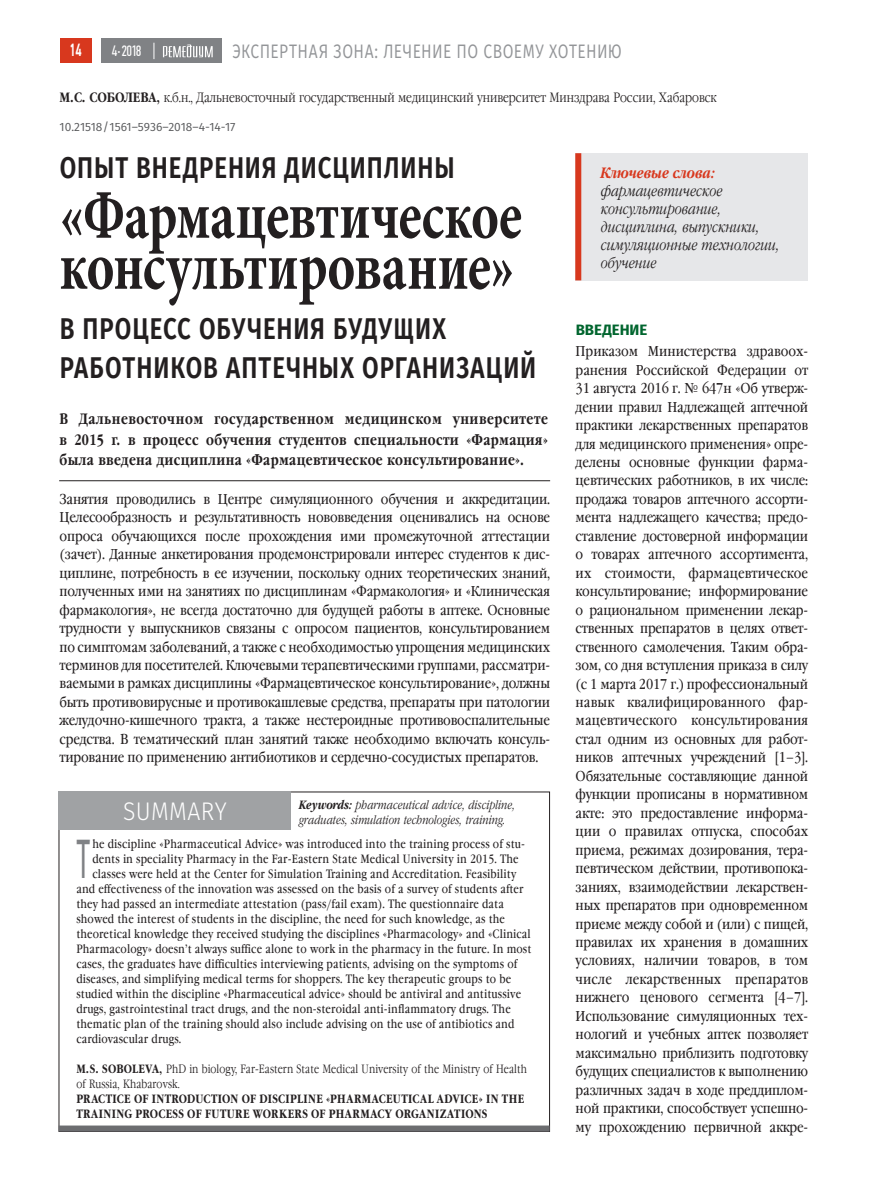
<style>
.page{position:relative;width:872px;height:1191px;background:#fff}
.page>*{position:absolute;margin:0;border:0;box-sizing:border-box;transform-origin:0 0}
.t1{font:700 69px/51px "Minion Pro";letter-spacing:-.01em;color:#231f20;scale:.77 1}
.t2{font:55.5px "Fira Sans";color:#808285;scale:.48 1}
.t3{font:600 30px/39px "Fira Sans";letter-spacing:.04em;color:#231f20;scale:.8 1}
.t4{font:300 25.5px "Fira Sans";letter-spacing:.015em;color:#fff;scale:.9 1}
.t5{font:19.5px "Fira Sans";letter-spacing:.025em;color:#939598;scale:.8 1}
.t6{font:700 18px "PF Din Display Pro";color:#fff;scale:.65 1}
.t7{font:15px/20.5px "Garamond Narrow Bold ITC";letter-spacing:.025em;color:#231f20;text-align:justify;scale:.95 1}
.t8{font:italic 15px/18px "Garamond Narrow Light ITC";letter-spacing:.005em;color:#231f20}
.t9{font:italic 15px "Garamond Narrow Bold ITC";letter-spacing:.005em;color:#d8381e}
.t10{font:700 15px "Fira Sans";letter-spacing:-.005em;color:#00652e}
.t11{font:15px "PF Din Text Comp Pro";color:#fff}
.t12{font:14.25px/18.5px "Garamond Narrow Book ITC";letter-spacing:-.015em;color:#231f20;text-align:justify}
.t13{font:13.5px "Garamond Narrow Light ITC";color:#231f20}
.t14{font:12px "Garamond Narrow Book ITC";letter-spacing:.01em;color:#231f20}
.t15{font:12px/15px "Garamond Narrow Bold ITC";letter-spacing:.03em;color:#231f20}
.t16{font:12px/15px "Garamond Narrow Light ITC";letter-spacing:.01em;color:#231f20}
.t17{font:italic 12px/15px "Garamond Narrow Light ITC";letter-spacing:.01em;color:#231f20}
.t18{font:12px "Fira Sans";color:#57585a}
.s1{font-family:"Garamond Narrow Bold ITC"}
.s2{font-family:"Officina Sans Bold ITC";font-weight:400}
</style>
<div class="page">
<div style="left:60px;top:39px;width:31px;height:24px;background:#d8381e"></div>
<div style="left:101px;top:39px;width:120px;height:24px;background:#808285"></div>
<svg style="left:163px;top:45px;width:50px;height:12px"></svg>
<svg style="left:154px;top:43px;width:1px;height:16px"></svg>
<div style="left:575px;top:153px;width:233px;height:127px;background:#e6e7e9"></div>
<div style="left:575px;top:153px;width:6px;height:127px;background:#d8381e"></div>
<div style="left:59px;top:791px;width:232px;height:39px;background:#a0a2a4"></div>
<div style="left:59px;top:1125px;width:490px;height:6px;background:#6c6d70"></div>
<hr style="left:59px;top:480px;width:491px;height:1px;background:#231f20">
<p class="t6" style="left:69px;top:43px;width:20px">14</p>
<p class="t11" style="left:112px;top:45px;width:31px">4<sup>•</sup>2018</p>
<h3 class="t5" style="left:232px;top:39px;width:488px">ЭКСПЕРТНАЯ ЗОНА: ЛЕЧЕНИЕ ПО СВОЕМУ ХОТЕНИЮ</h3>
<p class="t13" style="left:60px;top:92px;width:658px"><span class="s1">М.С. СОБОЛЕВА,</span> к.б.н., Дальневосточный государственный медицинский университет Минздрава России, Хабаровск</p>
<p class="t18" style="left:60px;top:120px;width:177px">10.21518 / 1561–5936–2018–4-14-17</p>
<h3 class="t3" style="left:60px;top:148px;width:495px">ОПЫТ ВНЕДРЕНИЯ ДИСЦИПЛИНЫ</h3>
<h1 class="t1" style="left:60px;top:188px;width:602px">«Фармацевтическое консультирование»</h1>
<h3 class="t3" style="left:60px;top:309px;width:597px">В ПРОЦЕСС ОБУЧЕНИЯ БУДУ<span class="s2">Щ</span>ИХ<br>РАБОТНИКОВ АПТЕЧНЫХ ОРГАНИЗАЦИЙ</h3>
<p class="t7" style="left:60px;top:409px;width:515px">В Дальневосточном государственном медицинском университете в 2015 г. в процесс обучения студентов специальности «Фармация» была введена дисциплина «Фармацевтическое консультирование».</p>
<p class="t12" style="left:60px;top:491px;width:492px">Занятия проводились в Центре симуляционного обучения и аккредитации.<br>Целесообразность и результативность нововведения оценивались на основе опроса обучающихся после прохождения ими промежуточной аттестации (зачет). Данные анкетирования продемонстрировали интерес студентов к дис&shy;циплине, потребность в ее изучении, поскольку одних теоретических знаний, полученных ими на занятиях по дисциплинам «Фармакология» и «Клиническая фармакология», не всегда достаточно для будущей работы в аптеке. Основные трудности у выпускников связаны с опросом пациентов, консультированием по симптомам заболеваний, а также с необходимостью упрощения медицинских терминов для посетителей. Ключевыми терапевтическими группами, рассматри&shy;ваемыми в рамках дисциплины «Фармацевтическое консультирование», должны быть противовирусные и противокашлевые средства, препараты при патологии желудочно-кишечного тракта, а также нестероидные противовоспалительные средства. В тематический план занятий также необходимо включать консуль&shy;тирование по применению антибиотиков и сердечно-сосудистых препаратов.</p>
<h3 class="t4" style="left:123px;top:803px;width:117px">SUMMARY</h3>
<p class="t17" style="left:299px;top:799px;width:218px"><span class="s1">Keywords:</span> pharmaceutical advice, discipline, graduates, simulation technologies, training.</p>
<h2 class="t2" style="left:76px;top:820px;width:30px">T</h2>
<p class="t14" style="left:92px;top:839px;width:434px">he discipline «Pharmaceutical Advice» was introduced into the training process of stu-</p>
<p class="t14" style="left:92px;top:854px;width:428px">dents in speciality Pharmacy in the Far-Eastern State Medical University in 2015. The</p>
<p class="t14" style="left:92px;top:869px;width:425px">classes were held at the Center for Simulation Training and Accreditation. Feasibility</p>
<p class="t14" style="left:76px;top:884px;width:449px">and effectiveness of the innovation was assessed on the basis of a survey of students after</p>
<p class="t14" style="left:76px;top:899px;width:429px">they had passed an intermediate attestation (pass/fail exam). The questionnaire data</p>
<p class="t14" style="left:76px;top:914px;width:430px">showed the interest of students in the discipline, the need for such knowledge, as the</p>
<p class="t14" style="left:76px;top:929px;width:456px">theoretical knowledge they received studying the disciplines «Pharmacology» and «Clinical</p>
<p class="t14" style="left:76px;top:944px;width:456px">Pharmacology» doesn’t always suffice alone to work in the pharmacy in the future. In most</p>
<p class="t14" style="left:76px;top:959px;width:442px">cases, the graduates have difficulties interviewing patients, advising on the symptoms of</p>
<p class="t14" style="left:76px;top:974px;width:436px">diseases, and simplifying medical terms for shoppers. The key therapeutic groups to be</p>
<p class="t14" style="left:76px;top:989px;width:446px">studied within the discipline «Pharmaceutical advice» should be antiviral and antitussive</p>
<p class="t14" style="left:76px;top:1004px;width:436px">drugs, gastrointestinal tract drugs, and the non-steroidal anti-inflammatory drugs. The</p>
<p class="t14" style="left:76px;top:1019px;width:439px">thematic plan of the training should also include advising on the use of antibiotics and</p>
<p class="t14" style="left:76px;top:1034px;width:106px">cardiovascular drugs.</p>
<p class="t16" style="left:76px;top:1063px;width:452px"><span class="s1">M.S. SOBOLEVA,</span> PhD in biology, Far-Eastern State Medical University of the Ministry of Health of Russia, Khabarovsk.</p>
<p class="t15" style="left:76px;top:1091px;width:449px">PRACTICE OF INTRODUCTION OF DISCIPLINE «PHARMACEUTICAL ADVICE» IN THE<br>TRAINING PROCESS OF FUTURE WORKERS OF PHARMACY ORGANIZATIONS</p>
<p class="t9" style="left:601px;top:164px;width:116px">Ключевые слова:</p>
<p class="t8" style="left:601px;top:184px;width:180px">фармацевтическое консультирование, дисциплина, выпускники, симуляционные технологии, обучение</p>
<p class="t10" style="left:576px;top:321px;width:73px">ВВЕДЕНИЕ</p>
<p class="t12" style="left:575px;top:344px;width:234px">Приказом Министерства здравоох&shy;ранения Российской Федерации от 31 августа 2016 г. № 647н «Об утверж&shy;дении правил Надлежащей аптечной практики лекарственных препаратов для медицинского применения» опре&shy;делены основные функции фарма&shy;цевтических работников, в их числе: продажа товаров аптечного ассорти&shy;мента надлежащего качества; предо&shy;ставление достоверной информации о товарах аптечного ассортимента, их стоимости, фармацевтическое консультирование; информирование о рациональном применении лекар&shy;ственных препаратов в целях ответ&shy;ственного самолечения. Таким обра&shy;зом, со дня вступления приказа в силу (с 1 марта 2017 г.) про фес сиональный навык квалифицированного фар&shy;мацевтического консультирования стал одним из основных для работ&shy;ников аптечных учреждений [1–3].<br>Обязательные составляющие данной функции прописаны в нормативном акте: это предоставление информа&shy;ции о правилах отпуска, способах приема, режимах дозирования, тера&shy;певтическом действии, противопока&shy;заниях, взаимодействии лекарствен&shy;ных препаратов при одновременном приеме между собой и (или) с пищей, правилах их хранения в домашних условиях, наличии товаров, в том числе лекарственных препаратов нижнего ценового сегмента [4–7].<br>Использование симуляционных тех&shy;нологий и учебных аптек позволяет максимально приблизить подготовку будущих специалистов к выполнению различных задач в ходе преддиплом&shy;ной практики, способствует успешно&shy;му прохождению первичной аккре-</p>
</div>
